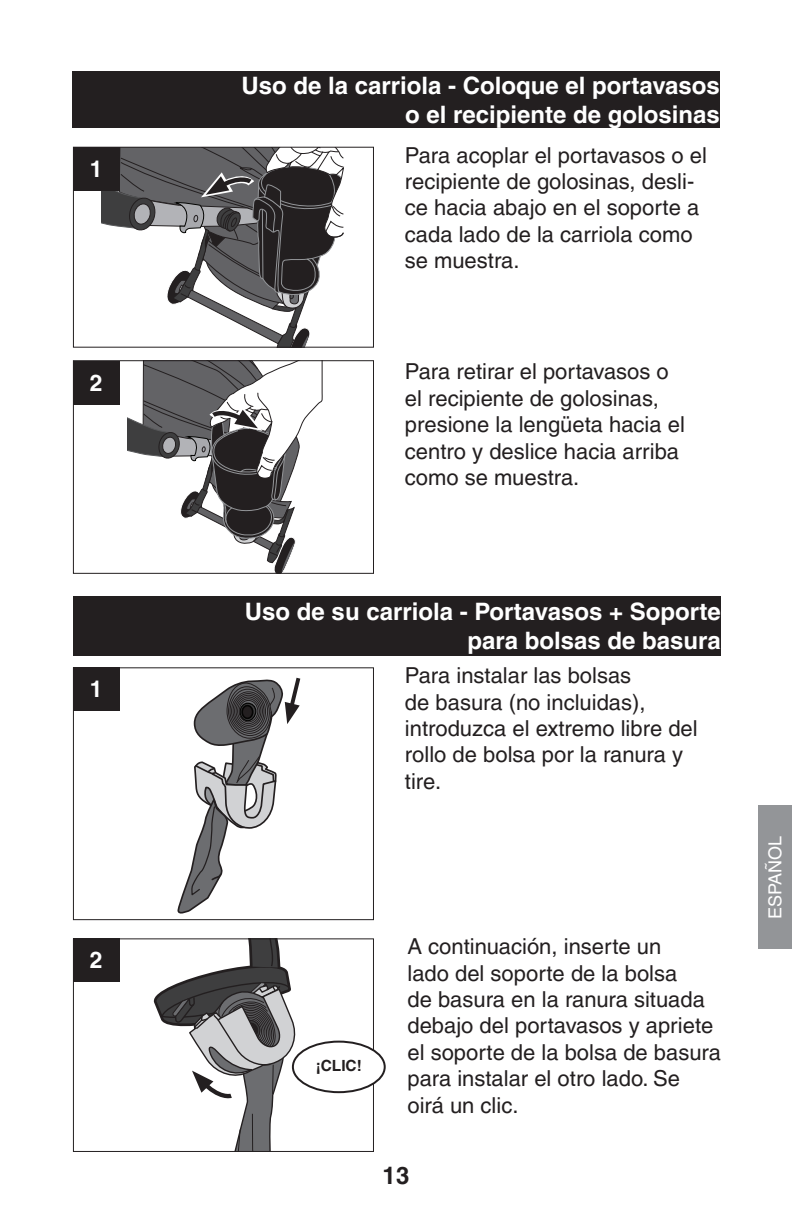
<style>
.page{position:relative;width:792px;height:1224px;background:#fff}
.page>*{position:absolute;margin:0;border:0;box-sizing:border-box;transform-origin:0 0}
.t1{font:700 24px/28.8px "Helvetica LT Pro";color:#fff;text-align:right}
.t2{font:700 24px "Helvetica LT Pro";color:#231f20}
.t3{font:700 22.8px "Helvetica LT Pro";color:#fff}
.t4{font:22px/26.4px "Helvetica LT Pro";color:#231f20}
.t5{font:18px "Helvetica LT Pro";color:#fff}
.Snap{font:700 15.4px "Helvetica LT Pro";color:#231f20}
</style>
<div class="page">
<div style="left:73px;top:360px;width:301px;height:214px;border:1px solid #231f20"></div>
<div style="left:73px;top:667px;width:301px;height:253px;border:1px solid #231f20"></div>
<div style="left:72px;top:72px;width:648px;height:56px;background:#231f20"></div>
<div style="left:73px;top:147px;width:46px;height:44px;background:#231f20"></div>
<div style="left:73px;top:361px;width:46px;height:44px;background:#231f20"></div>
<svg style="left:101px;top:147px;width:244px;height:200px"></svg>
<svg style="left:128px;top:361px;width:195px;height:212px"></svg>
<svg style="left:176px;top:667px;width:131px;height:247px"></svg>
<div style="left:73px;top:938px;width:301px;height:214px;border:1px solid #231f20"></div>
<svg style="left:111px;top:939px;width:187px;height:212px"></svg>
<div style="left:73px;top:596px;width:648px;height:60px;background:#231f20"></div>
<div style="left:293px;top:1042px;width:92px;height:50px;background:#fff;border-radius:50%"></div>
<div style="left:292px;top:1041px;width:94px;height:52px;border:2px solid #231f20;border-radius:50%"></div>
<div style="left:73px;top:667px;width:46px;height:44px;background:#231f20"></div>
<div style="left:73px;top:938px;width:46px;height:44px;background:#231f20"></div>
<div style="left:758px;top:805px;width:34px;height:144px;background:#939598"></div>
<p class="t3" style="left:90px;top:155px;width:14px">1</p>
<p class="t3" style="left:90px;top:369px;width:14px">2</p>
<p class="t3" style="left:90px;top:676px;width:14px">1</p>
<p class="t3" style="left:90px;top:947px;width:14px">2</p>
<p class="t1" style="left:241px;top:71px;width:480px">Uso de la carriola - Coloque el portavasos o el recipiente de golosinas</p>
<p class="t4" style="left:405px;top:142px;width:304px">Para acoplar el portavasos o el recipiente de golosinas, desli&shy;ce hacia abajo en el soporte a cada lado de la carriola como se muestra.</p>
<p class="t4" style="left:405px;top:358px;width:282px">Para retirar el portavasos o el recipiente de golosinas, presione la lengüeta hacia el centro y deslice hacia arriba como se muestra.</p>
<p class="t1" style="left:245px;top:597px;width:477px">Uso de su carriola - Portavasos + Soporte para bolsas de basura</p>
<p class="t4" style="left:405px;top:662px;width:294px">Para instalar las bolsas<br>de basura (no incluidas), introduzca el extremo libre del rollo de bolsa por la ranura y tire.</p>
<p class="Snap" style="left:316px;top:1056px;width:48px">¡CLIC!</p>
<p class="t4" style="left:407px;top:933px;width:315px">A continuación, inserte un<br>lado del soporte de la bolsa<br>de basura en la ranura situada debajo del portavasos y apriete el soporte de la bolsa de basura para instalar el otro lado. Se oirá un clic.</p>
<p class="t2" style="left:383px;top:1161px;width:28px">13</p>
<p class="t5" style="left:765px;top:919px;width:84px;rotate:-90deg">ESPAÑOL</p>
</div>
